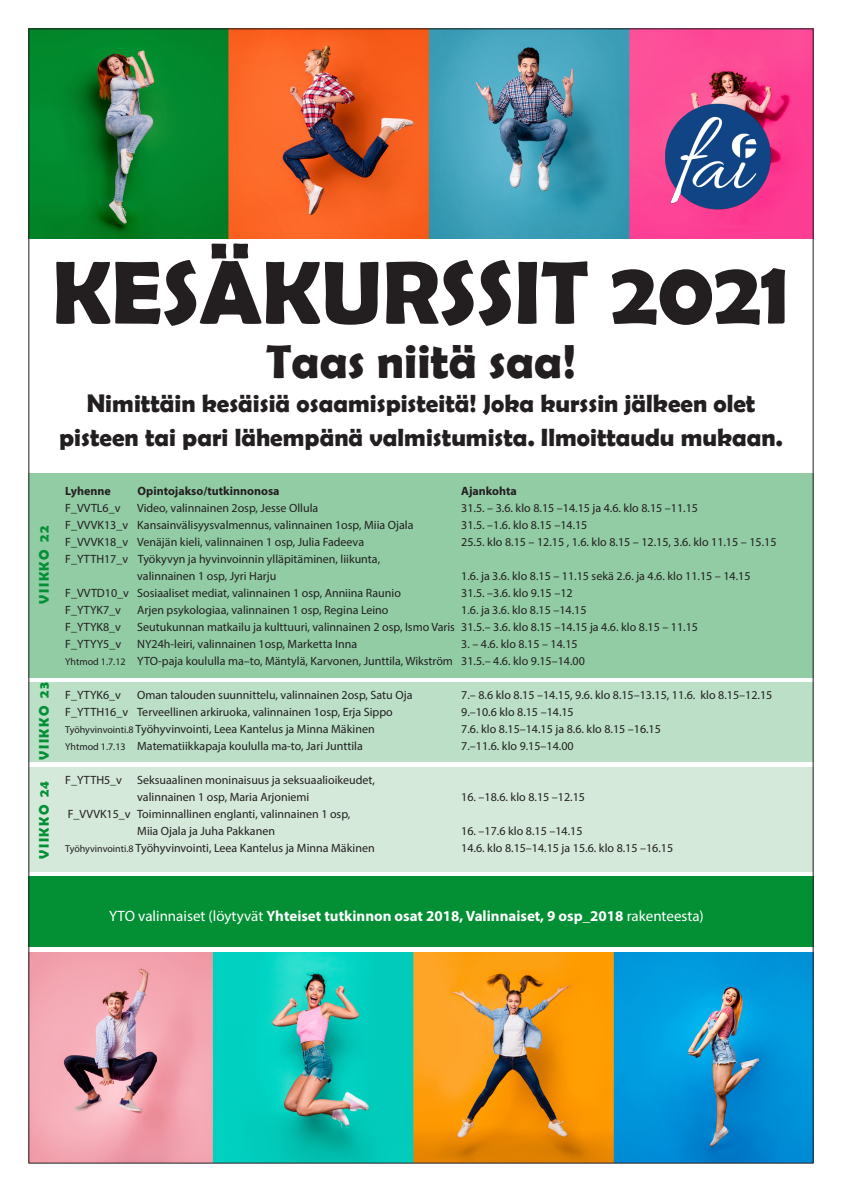
<style>
.page{position:relative;width:842px;height:1191px;background:#fff}
.page>*{position:absolute;margin:0;border:0;box-sizing:border-box;transform-origin:0 0}
.t1{font:700 90px "Berlin Sans FB Demi";color:#231f20}
.t2{font:700 48px "Berlin Sans FB Demi";color:#231f20}
.t3{font:700 25px "Berlin Sans FB Demi";color:#231f20}
.t4{font:700 15px "Myriad Pro";color:#fff}
.t5{font:700 14px "Berlin Sans FB Demi";letter-spacing:.12em;color:#039034}
.t6{font:12px "Myriad Pro";color:#231f20}
.t7{font:700 12px "Myriad Pro";color:#231f20}
.s1{font-size:10px}
.s2{font-weight:400}
</style>
<div class="page">
<img style="left:30px;top:30px;width:782px;height:209px">
<img style="left:30px;top:952px;width:782px;height:209px">
<div style="left:28px;top:473px;width:786px;height:204px;background:#92cca5"></div>
<div style="left:28px;top:682px;width:786px;height:80px;background:#bbdfc7"></div>
<div style="left:28px;top:767px;width:786px;height:104px;background:#d4e9da"></div>
<div style="left:28px;top:876px;width:786px;height:71px;background:#039034"></div>
<img style="left:647px;top:88px;width:143px;height:137px">
<p class="t1" style="left:52px;top:240px;width:739px">KESÄKURSSIT 2021</p>
<p class="t2" style="left:266px;top:334px;width:311px">Taas niitä saa!</p>
<p class="t3" style="left:87px;top:389px;width:670px">Nimittäin kesäisiä osaamispisteitä! Joka kurssin jälkeen olet</p>
<p class="t3" style="left:59px;top:423px;width:725px">pisteen tai pari lähempänä valmistumista. Ilmoittaudu mukaan.</p>
<p class="t7" style="left:65px;top:483px;width:47px">Lyhenne</p>
<p class="t7" style="left:138px;top:483px;width:143px">Opintojakso/tutkinnonosa</p>
<p class="t7" style="left:461px;top:483px;width:57px">Ajankohta</p>
<p class="t6" style="left:65px;top:500px;width:57px">F_VVTL6_v</p>
<p class="t6" style="left:137px;top:500px;width:183px">Video, valinnainen 2osp, Jesse Ollula</p>
<p class="t6" style="left:461px;top:500px;width:238px">31.5. – 3.6. klo 8.15 –14.15 ja 4.6. klo 8.15 –11.15</p>
<p class="t6" style="left:65px;top:517px;width:350px">F_VVVK13_v Kansainvälisyysvalmennus, valinnainen 1osp, Miia Ojala</p>
<p class="t6" style="left:461px;top:517px;width:128px">31.5. –1.6. klo 8.15 –14.15</p>
<p class="t6" style="left:65px;top:534px;width:300px">F_VVVK18_v Venäjän kieli, valinnainen 1 osp, Julia Fadeeva</p>
<p class="t6" style="left:461px;top:534px;width:317px">25.5. klo 8.15 – 12.15 , 1.6. klo 8.15 – 12.15, 3.6. klo 11.15 – 15.15</p>
<p class="t6" style="left:65px;top:551px;width:316px">F_YTTH17_v Työkyvyn ja hyvinvoinnin ylläpitäminen, liikunta,</p>
<p class="t6" style="left:137px;top:568px;width:141px">valinnainen 1 osp, Jyri Harju</p>
<p class="t6" style="left:461px;top:568px;width:291px">1.6. ja 3.6. klo 8.15 – 11.15 sekä 2.6. ja 4.6. klo 11.15 – 14.15</p>
<p class="t6" style="left:65px;top:585px;width:337px">F_VVTD10_v Sosiaaliset mediat, valinnainen 1 osp, Anniina Raunio</p>
<p class="t6" style="left:461px;top:585px;width:113px">31.5. –3.6. klo 9.15 –12</p>
<p class="t6" style="left:65px;top:602px;width:57px">F_YTYK7_v</p>
<p class="t6" style="left:137px;top:602px;width:253px">Arjen psykologiaa, valinnainen 1 osp, Regina Leino</p>
<p class="t6" style="left:461px;top:602px;width:127px">1.6. ja 3.6. klo 8.15 –14.15</p>
<p class="t6" style="left:65px;top:619px;width:57px">F_YTYK8_v</p>
<p class="t6" style="left:137px;top:619px;width:562px">Seutukunnan matkailu ja kulttuuri, valinnainen 2 osp, Ismo Varis 31.5.– 3.6. klo 8.15 –14.15 ja 4.6. klo 8.15 – 11.15</p>
<p class="t6" style="left:65px;top:636px;width:57px">F_YTYY5_v</p>
<p class="t6" style="left:137px;top:636px;width:221px">NY24h-leiri, valinnainen 1osp, Marketta Inna</p>
<p class="t6" style="left:461px;top:636px;width:118px">3. – 4.6. klo 8.15 – 14.15</p>
<p class="t6" style="left:65px;top:653px;width:521px"><span class="s1">Yhtmod 1.7.12</span> YTO-paja koululla ma–to, Mäntylä, Karvonen, Junttila, Wikström 31.5.– 4.6. klo 9.15–14.00</p>
<p class="t6" style="left:65px;top:687px;width:57px">F_YTYK6_v</p>
<p class="t6" style="left:137px;top:687px;width:277px">Oman talouden suunnittelu, valinnainen 2osp, Satu Oja</p>
<p class="t6" style="left:461px;top:687px;width:313px">7.– 8.6 klo 8.15 –14.15, 9.6. klo 8.15–13.15, 11.6. klo 8.15–12.15</p>
<p class="t6" style="left:65px;top:704px;width:329px">F_YTTH16_v Terveellinen arkiruoka, valinnainen 1osp, Erja Sippo</p>
<p class="t6" style="left:461px;top:704px;width:114px">9.–10.6 klo 8.15 –14.15</p>
<p class="t6" style="left:65px;top:721px;width:311px"><span class="s1">Työhyvinvointi.8</span> Työhyvinvointi, Leea Kantelus ja Minna Mäkinen</p>
<p class="t6" style="left:461px;top:721px;width:201px">7.6. klo 8.15–14.15 ja 8.6. klo 8.15 –16.15</p>
<p class="t6" style="left:65px;top:738px;width:299px"><span class="s1">Yhtmod 1.7.13</span> Matematiikkapaja koululla ma-to, Jari Junttila</p>
<p class="t6" style="left:461px;top:738px;width:114px">7.–11.6. klo 9.15–14.00</p>
<p class="t6" style="left:65px;top:772px;width:58px">F_YTTH5_v</p>
<p class="t6" style="left:137px;top:772px;width:239px">Seksuaalinen moninaisuus ja seksuaalioikeudet,</p>
<p class="t6" style="left:137px;top:789px;width:174px">valinnainen 1 osp, Maria Arjoniemi</p>
<p class="t6" style="left:461px;top:789px;width:125px">16. –18.6. klo 8.15 –12.15</p>
<p class="t6" style="left:68px;top:806px;width:284px">F_VVVK15_v Toiminnallinen englanti, valinnainen 1 osp,</p>
<p class="t6" style="left:137px;top:823px;width:139px">Miia Ojala ja Juha Pakkanen</p>
<p class="t6" style="left:461px;top:823px;width:123px">16. –17.6 klo 8.15 –14.15</p>
<p class="t6" style="left:65px;top:840px;width:311px"><span class="s1">Työhyvinvointi.8</span> Työhyvinvointi, Leea Kantelus ja Minna Mäkinen</p>
<p class="t6" style="left:461px;top:840px;width:213px">14.6. klo 8.15–14.15 ja 15.6. klo 8.15 –16.15</p>
<p class="t5" style="left:36px;top:604px;width:79px;rotate:-90deg">VIIKKO 22</p>
<p class="t5" style="left:36px;top:760px;width:79px;rotate:-90deg">VIIKKO 23</p>
<p class="t5" style="left:36px;top:859px;width:80px;rotate:-90deg">VIIKKO 24</p>
<p class="t4" style="left:109px;top:906px;width:596px"><span class="s2">YTO valinnaiset (löytyvät</span> Yhteiset tutkinnon osat 2018, Valinnaiset, 9 osp_2018 <span class="s2">rakenteesta)</span></p>
</div>
